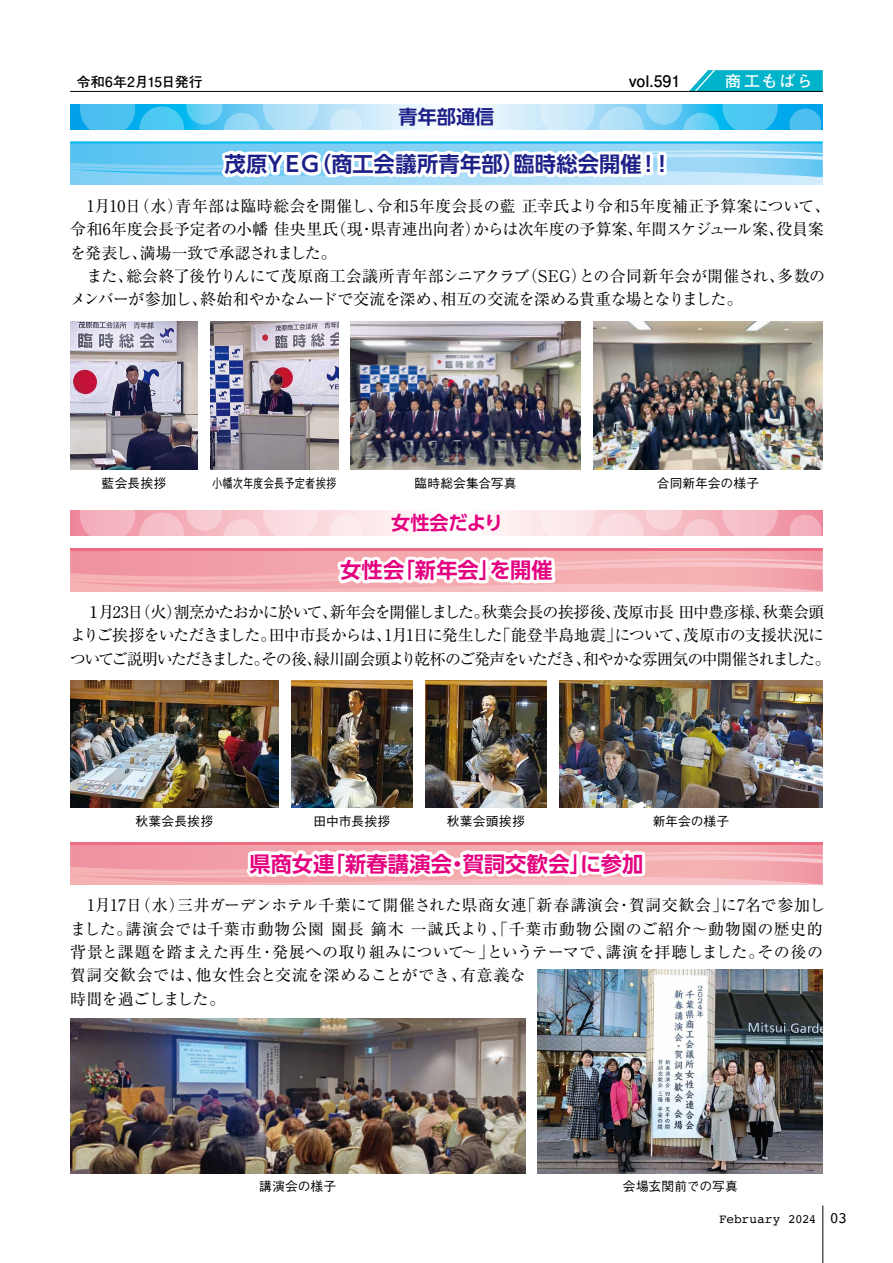
<style>
.page{position:relative;width:893px;height:1263px;background:#fff}
.page>*{position:absolute;margin:0;border:0;box-sizing:border-box;transform-origin:0 0}
.t1{font:700 21.3px "UD Shin Go Pro De";letter-spacing:.005em;color:#e4007f}
.t2{font:700 21.3px "UD Shin Go Pro De";letter-spacing:.005em;color:#1d2088}
.t3{font:700 19.2px "UD Shin Go Pro De";letter-spacing:-.01em;color:#e4007f}
.t4{font:700 19.2px "UD Shin Go Pro De";color:#1d2088}
.t5{font:15.9px/23.4px "Ryumin Pro";letter-spacing:-.02em;color:#000;text-align:right}
.t6{font:15.9px/23.4px "Ryumin Pro";letter-spacing:-.085em;color:#000}
.t7{font:15.9px/23.4px "Ryumin Pro";letter-spacing:.01em;color:#000}
.t8{font:15.9px "Ryumin Pro";color:#000}
.t9{font:15.9px "Ryumin Pro";letter-spacing:-.07em;color:#000}
.t10{font:15.9px "Ryumin Pro";letter-spacing:.04em;color:#000}
.t11{font:15.9px "Ryumin Pro";letter-spacing:-.05em;color:#000}
.t12{font:15.9px "Ryumin Pro";letter-spacing:-.045em;color:#000}
.t13{font:15.9px "Ryumin Pro";letter-spacing:.005em;color:#000}
.t14{font:15.9px "Ryumin Pro";letter-spacing:.015em;color:#000}
.t15{font:15.9px "Ryumin Pro";letter-spacing:.035em;color:#000}
.t16{font:15.9px "Ryumin Pro";letter-spacing:.045em;color:#000}
.t17{font:15.9px "Ryumin Pro";letter-spacing:-.1em;color:#000}
.t18{font:15.9px "Ryumin Pro";letter-spacing:-.095em;color:#000}
.t19{font:15.9px "Ryumin Pro";letter-spacing:-.04em;color:#000}
.t20{font:700 15.9px "Futo Go B101 Pro";color:#000}
.t21{font:700 15.9px "Futo Go B101 Pro";letter-spacing:.12em;color:#fff}
.t22{font:15.9px "Courier";color:#000}
.t23{font:700 13.8px "Futo Go B101 Pro";letter-spacing:-.035em;color:#000}
.t24{font:500 12.75px "Gothic BBB Pro";letter-spacing:.01em;color:#000}
.t25{font:500 12.75px "Gothic BBB Pro";letter-spacing:.01em;color:#000;scale:.8 1}
.t26{font:12.75px "Courier";letter-spacing:.01em;color:#000}
.t27{font:12.75px "Courier";letter-spacing:-.01em;color:#000}
</style>
<div class="page">
<hr style="left:823px;top:1205px;width:1px;height:58px;background:#000">
<svg style="left:689px;top:70px;width:134px;height:21px;background:#17b9ce"></svg>
<hr style="left:70px;top:91px;width:753px;height:1px;background:#000">
<svg style="left:70px;top:104px;width:753px;height:26px"></svg>
<svg style="left:80px;top:104px;width:238px;height:26px;background:#65cbf2"></svg>
<svg style="left:330px;top:109px;width:32px;height:21px"></svg>
<svg style="left:539px;top:104px;width:239px;height:26px;background:#80d4f4"></svg>
<svg style="left:789px;top:109px;width:32px;height:21px"></svg>
<svg style="left:70px;top:141px;width:753px;height:44px"></svg>
<div style="left:657px;top:152px;width:10px;height:18px;border:6px solid #fff"></div>
<div style="left:657px;top:166px;width:10px;height:9px;border:6px solid #fff"></div>
<img style="left:70px;top:321px;width:128px;height:149px">
<img style="left:210px;top:321px;width:128px;height:149px">
<img style="left:351px;top:321px;width:229px;height:149px">
<img style="left:593px;top:321px;width:230px;height:149px">
<svg style="left:70px;top:510px;width:753px;height:82px"></svg>
<img style="left:70px;top:680px;width:209px;height:128px">
<img style="left:559px;top:680px;width:264px;height:128px">
<img style="left:291px;top:680px;width:121px;height:128px">
<img style="left:425px;top:680px;width:121px;height:128px">
<svg style="left:70px;top:842px;width:753px;height:43px"></svg>
<img style="left:538px;top:969px;width:285px;height:205px">
<img style="left:70px;top:1018px;width:455px;height:156px">
<p class="t23" style="left:77px;top:70px;width:128px">令和 年6 月2 15日発行</p>
<p class="t4" style="left:399px;top:101px;width:97px">青年部通信</p>
<p class="t20" style="left:629px;top:68px;width:53px">vol.591</p>
<h1 class="t2" style="left:310px;top:147px;width:215px">（商工会議所青年部）</h1>
<h1 class="t2" style="left:513px;top:147px;width:130px">臨時総会開催</h1>
<h1 class="t2" style="left:225px;top:147px;width:98px">茂原ＹＥＧ</h1>
<h1 class="t2" style="left:638px;top:147px;width:23px">!</h1>
<h1 class="t2" style="left:651px;top:147px;width:23px">!</h1>
<p class="t21" style="left:725px;top:68px;width:90px">商工もばら</p>
<p class="t5" style="left:70px;top:193px;width:114px">　月1 10 （日水）</p>
<p class="t7" style="left:377px;top:193px;width:456px">令和5年度会長の藍正幸氏より令和5年度補正予算案について、</p>
<p class="t13" style="left:176px;top:193px;width:210px">青年部は臨時総会を開催し、</p>
<p class="t5" style="left:331px;top:216px;width:34px">（現</p>
<p class="t5" style="left:371px;top:216px;width:111px">県青連出向者）</p>
<p class="t5" style="left:473px;top:216px;width:172px">からは次年度の予算案、</p>
<p class="t5" style="left:70px;top:216px;width:270px">令和6年度会長予定者の小幡佳央里氏満場一致で承認されました。</p>
<p class="t18" style="left:636px;top:217px;width:150px">年間スケジュール案、</p>
<p class="t5" style="left:776px;top:216px;width:49px">役員案</p>
<p class="t5" style="left:359px;top:216px;width:17px">・</p>
<p class="t5" style="left:70px;top:240px;width:79px">を発表し、</p>
<p class="t5" style="left:522px;top:263px;width:67px">（SEG）</p>
<p class="t5" style="left:777px;top:263px;width:49px">多数の</p>
<p class="t5" style="left:126px;top:263px;width:405px">総会終了後竹りんにて茂原商工会議所青年部シニアクラブ</p>
<p class="t14" style="left:579px;top:263px;width:207px">との合同新年会が開催され、</p>
<p class="t5" style="left:70px;top:263px;width:65px">　また、</p>
<p class="t12" style="left:70px;top:287px;width:139px">メンバーが参加し、</p>
<p class="t5" style="left:200px;top:287px;width:249px">終始和やかなムードで交流を深め、</p>
<p class="t11" style="left:441px;top:287px;width:304px">相互の交流を深める貴重な場となりました。</p>
<p class="t24" style="left:102px;top:472px;width:66px">藍会長挨拶</p>
<p class="t25" style="left:212px;top:472px;width:157px">小幡次年度会長予定者挨拶</p>
<p class="t24" style="left:415px;top:472px;width:104px">臨時総会集合写真</p>
<p class="t3" style="left:391px;top:507px;width:113px">女性会だより</p>
<h1 class="t1" style="left:490px;top:553px;width:65px">を開催</h1>
<h1 class="t1" style="left:394px;top:553px;width:108px">「新年会」</h1>
<h1 class="t1" style="left:340px;top:553px;width:66px">女性会</h1>
<p class="t24" style="left:657px;top:472px;width:104px">合同新年会の様子</p>
<p class="t5" style="left:99px;top:599px;width:85px">月23 （日火）</p>
<p class="t17" style="left:330px;top:599px;width:162px">新年会を開催しました。</p>
<p class="t9" style="left:174px;top:599px;width:166px">割烹かたおかに於いて、</p>
<p class="t19" style="left:613px;top:599px;width:159px">茂原市長田中豊彦様、</p>
<p class="t5" style="left:481px;top:599px;width:141px">秋葉会長の挨拶後、</p>
<p class="t5" style="left:762px;top:599px;width:64px">秋葉会頭</p>
<p class="t5" style="left:70px;top:599px;width:33px">　１</p>
<p class="t5" style="left:495px;top:622px;width:129px">「能登半島地震」</p>
<p class="t5" style="left:683px;top:622px;width:143px">茂原市の支援状況に</p>
<p class="t9" style="left:269px;top:623px;width:235px">田中市長からは 月1 、 1日に発生した</p>
<p class="t6" style="left:70px;top:622px;width:762px">よりご挨拶をいただきました。<br>ついてご説明いただきましたその後緑川副会頭より乾杯のご発声をいただき和やかな雰囲気の中開催されました。</p>
<p class="t5" style="left:614px;top:622px;width:78px">について、</p>
<p class="t5" style="left:254px;top:646px;width:17px">。</p>
<p class="t5" style="left:306px;top:646px;width:17px">、</p>
<p class="t5" style="left:576px;top:646px;width:17px">、</p>
<p class="t24" style="left:136px;top:810px;width:79px">秋葉会長挨拶</p>
<p class="t24" style="left:314px;top:810px;width:78px">田中市長挨拶</p>
<p class="t24" style="left:447px;top:810px;width:79px">秋葉会頭挨拶</p>
<h1 class="t1" style="left:463px;top:846px;width:130px">賀詞交歓会」</h1>
<h1 class="t1" style="left:250px;top:846px;width:86px">県商女連</h1>
<h1 class="t1" style="left:324px;top:846px;width:130px">「新春講演会</h1>
<h1 class="t1" style="left:580px;top:846px;width:65px">に参加</h1>
<h1 class="t1" style="left:447px;top:846px;width:23px">・</h1>
<p class="t24" style="left:653px;top:810px;width:78px">新年会の様子</p>
<p class="t5" style="left:70px;top:892px;width:116px">　月1 17 （日 水）</p>
<p class="t15" style="left:629px;top:893px;width:197px">賀詞交歓会 に」 7名で参加し</p>
<p class="t8" style="left:178px;top:893px;width:351px">三井ガーデンホテル千葉にて開催された県商女連</p>
<p class="t5" style="left:520px;top:892px;width:101px">「新春講演会</p>
<p class="t5" style="left:616px;top:892px;width:17px">・</p>
<p class="t16" style="left:126px;top:916px;width:200px">講演会では千葉市動物公園</p>
<p class="t5" style="left:70px;top:916px;width:64px">ました。</p>
<p class="t5" style="left:331px;top:916px;width:34px">園長</p>
<p class="t5" style="left:371px;top:916px;width:34px">鏑木</p>
<p class="t10" style="left:411px;top:916px;width:413px">一誠氏より、「千葉市動物公園のご紹介～動物園の歴史的</p>
<p class="t12" style="left:487px;top:940px;width:127px">というテーマで、</p>
<p class="t5" style="left:70px;top:939px;width:193px">背景と課題を踏まえた再生</p>
<p class="t5" style="left:758px;top:939px;width:67px">その後の</p>
<p class="t7" style="left:272px;top:939px;width:193px">発展への取り組みについて</p>
<p class="t5" style="left:606px;top:939px;width:160px">講演を拝聴しました。</p>
<p class="t5" style="left:461px;top:939px;width:34px">～」</p>
<p class="t5" style="left:259px;top:939px;width:17px">・</p>
<p class="t5" style="left:460px;top:963px;width:67px">有意義な</p>
<p class="t8" style="left:195px;top:963px;width:273px">他女性会と交流を深めることができ、</p>
<p class="t7" style="left:70px;top:963px;width:157px">賀詞交歓会では、<br>時間を過ごしました。</p>
<p class="t24" style="left:259px;top:1176px;width:79px">講演会の様子</p>
<p class="t24" style="left:623px;top:1176px;width:117px">会場玄関前での写真</p>
<p class="t26" style="left:719px;top:1209px;width:63px">February</p>
<p class="t27" style="left:788px;top:1209px;width:30px">2024</p>
<p class="t22" style="left:829px;top:1205px;width:20px">03</p>
</div>
